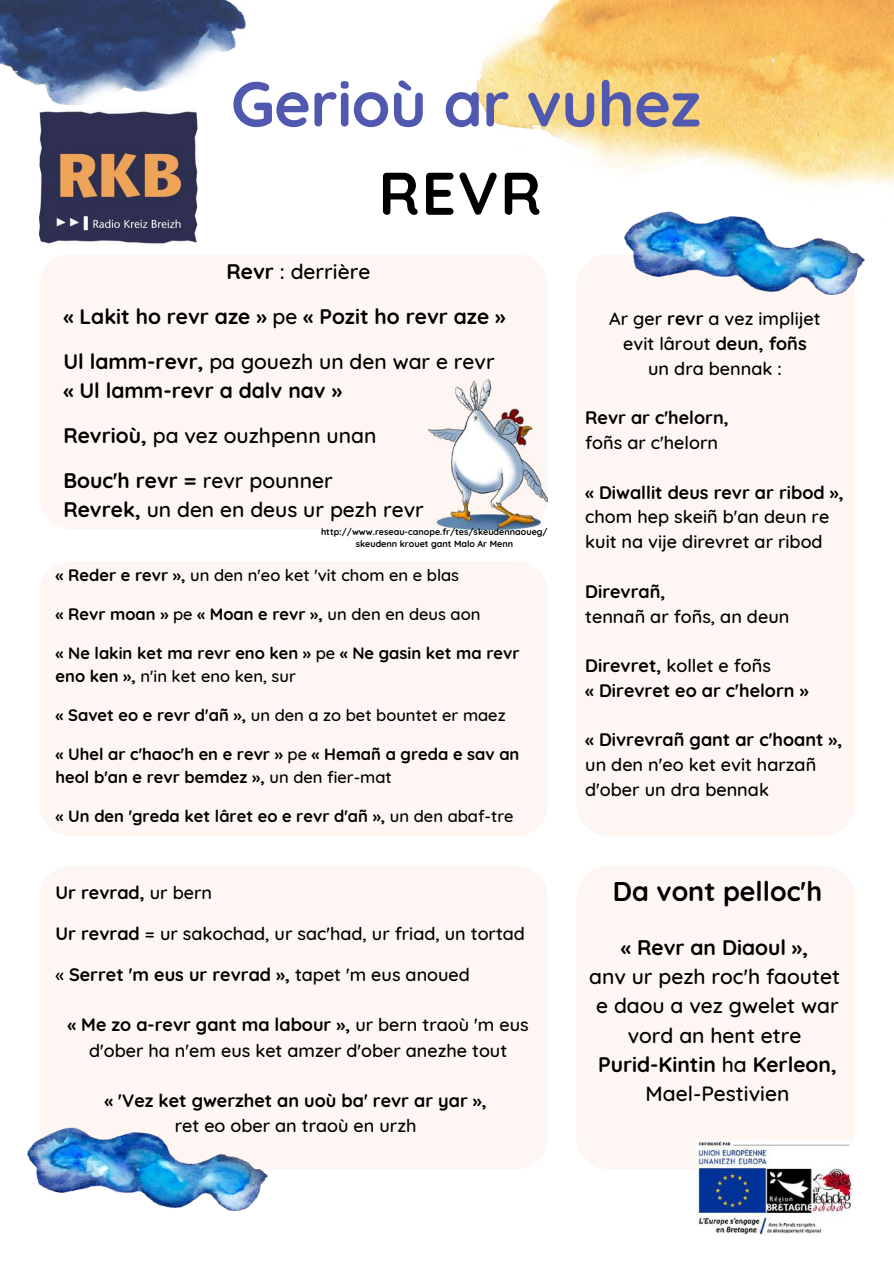
<style>
.page{position:relative;width:894px;height:1264px;background:#fff}
.page>*{position:absolute;margin:0;border:0;box-sizing:border-box;transform-origin:0 0}
.t1{font:700 63px "Quicksand";letter-spacing:-.01em;color:#5158b0}
.t2{font:700 60px "Quicksand";color:#000}
.t3{font:700 27px "Quicksand";color:#000}
.t4{font:700 21px/45px "Quicksand";color:#000}
.t5{font:500 21px/29.2px "Quicksand";color:#000;text-align:center}
.t6{font:500 18px/24.8px "Quicksand";color:#000;text-align:center}
.t7{font:700 18px/24.8px "Quicksand";color:#000}
.t8{font:700 16.5px/23px "Quicksand";color:#000}
.t9{font:500 16.5px "Quicksand";color:#000}
.t10{font:700 9px/12px "Quicksand";color:#000;text-align:center}
.s1{font-weight:500}
.s2{font-weight:700}
</style>
<div class="page">
<div style="left:576px;top:254px;width:278px;height:581px;background:#fdf6f2;border-radius:31px"></div>
<div style="left:39px;top:254px;width:508px;height:275px;background:#fdf6f2;border-radius:31px"></div>
<div style="left:39px;top:561px;width:508px;height:275px;background:#fdf6f2;border-radius:31px"></div>
<div style="left:39px;top:866px;width:508px;height:303px;background:#fdf6f2;border-radius:31px"></div>
<div style="left:576px;top:866px;width:278px;height:303px;background:#fdf6f2;border-radius:31px"></div>
<img style="left:0;top:0;width:246px;height:105px">
<img style="left:624px;top:218px;width:240px;height:77px">
<img style="left:28px;top:1127px;width:239px;height:83px">
<img style="left:476px;top:0;width:417px;height:218px">
<img style="left:39px;top:109px;width:158px;height:135px">
<img style="left:696px;top:1140px;width:158px;height:95px">
<img style="left:428px;top:379px;width:119px;height:150px">
<h1 class="t1" style="left:231px;top:63px;width:471px">Gerioù ar vuhez</h1>
<h2 class="t2" style="left:378px;top:155px;width:164px">REVR</h2>
<p class="t4" style="left:63px;top:248px;width:443px;text-indent:163px">Revr <span class="s1">: derrière<br></span>« Lakit ho revr aze » <span class="s1">pe</span> « Pozit ho revr aze »<br>Ul lamm-revr, <span class="s1">pa gouezh un den war e revr</span></p>
<p class="t4" style="left:63px;top:367px;width:314px">« Ul lamm-revr a dalv nav »<br>Revrioù, <span class="s1">pa vez ouzhpenn unan<br></span>Bouc'h revr = <span class="s1">revr pounner</span></p>
<p class="t5" style="left:63px;top:494px;width:362px"><span class="s2">Revrek,</span> un den en deus ur pezh revr</p>
<p class="t10" style="left:321px;top:525px;width:228px">http://www.reseau-canope.fr/tes/skeudennaoueg/ skeudenn krouet gant Malo Ar Menn</p>
<p class="t9" style="left:56px;top:564px;width:405px"><span class="s2">« Reder e revr »,</span> un den n'eo ket 'vit chom en e blas</p>
<p class="t8" style="left:56px;top:602px;width:426px">« Revr moan » <span class="s1">pe</span> « Moan e revr », <span class="s1">un den en deus aon</span></p>
<p class="t8" style="left:56px;top:641px;width:465px">« Ne lakin ket ma revr eno ken » <span class="s1">pe</span> « Ne gasin ket ma revr eno ken », <span class="s1">n'in ket eno ken, sur</span></p>
<p class="t9" style="left:56px;top:704px;width:451px"><span class="s2">« Savet eo e revr d'añ »,</span> un den a zo bet bountet er maez</p>
<p class="t8" style="left:56px;top:742px;width:465px">« Uhel ar c'haoc'h en e revr » <span class="s1">pe</span> « Hemañ a greda e sav an heol b'an e revr bemdez », <span class="s1">un den fier-mat</span></p>
<p class="t8" style="left:56px;top:804px;width:459px">« Un den 'greda ket lâret eo e revr d'añ », <span class="s1">un den abaf-tre</span></p>
<p class="t7" style="left:56px;top:880px;width:158px">Ur revrad, <span class="s1">ur bern</span></p>
<p class="t6" style="left:56px;top:921px;width:471px"><span class="s2">Ur revrad</span> = ur sakochad, ur sac'had, ur friad, un tortad</p>
<p class="t7" style="left:56px;top:962px;width:416px"><span class="s1">«</span> Serret 'm eus ur revrad », <span class="s1">tapet 'm eus anoued</span></p>
<p class="t6" style="left:67px;top:1012px;width:462px"><span class="s2">« Me zo a-revr gant ma labour »,</span> ur bern traoù 'm eus d'ober ha n'em eus ket amzer d'ober anezhe tout</p>
<p class="t7" style="left:104px;top:1087px;width:383px">« 'Vez ket gwerzhet an uoù ba' revr ar yar »,</p>
<p class="t6" style="left:175px;top:1112px;width:243px">ret eo ober an traoù en urzh</p>
<p class="t6" style="left:609px;top:306px;width:213px">Ar ger <span class="s2">revr</span> a vez implijet evit lârout <span class="s2">deun, foñs<br></span>un dra bennak :</p>
<p class="t7" style="left:585px;top:405px;width:145px">Revr ar c'helorn,</p>
<p class="t6" style="left:585px;top:430px;width:134px">foñs ar c'helorn</p>
<p class="t7" style="left:585px;top:479px;width:260px">« Diwallit deus revr ar ribod »,</p>
<p class="t6" style="left:585px;top:504px;width:245px;text-align:left">chom hep skeiñ b'an deun re kuit na vije direvret ar ribod</p>
<p class="t7" style="left:585px;top:578px;width:82px">Direvrañ,</p>
<p class="t6" style="left:585px;top:603px;width:206px">tennañ ar foñs, an deun</p>
<p class="t7" style="left:585px;top:653px;width:225px">Direvret, <span class="s1">kollet e foñs<br></span>« Direvret eo ar c'helorn »</p>
<p class="t7" style="left:585px;top:727px;width:259px">« Divrevrañ gant ar c'hoant »,</p>
<p class="t6" style="left:585px;top:752px;width:232px;text-align:left">un den n'eo ket evit harzañ d'ober un dra bennak</p>
<h3 class="t3" style="left:612px;top:873px;width:211px">Da vont pelloc'h</h3>
<p class="t4" style="left:620px;top:924px;width:189px">« Revr an Diaoul »,</p>
<p class="t5" style="left:589px;top:961px;width:252px">anv ur pezh roc'h faoutet e daou a vez gwelet war vord an hent etre<br><span class="s2">Purid-Kintin</span> ha <span class="s2">Kerleon,<br></span>Mael-Pestivien</p>
</div>
